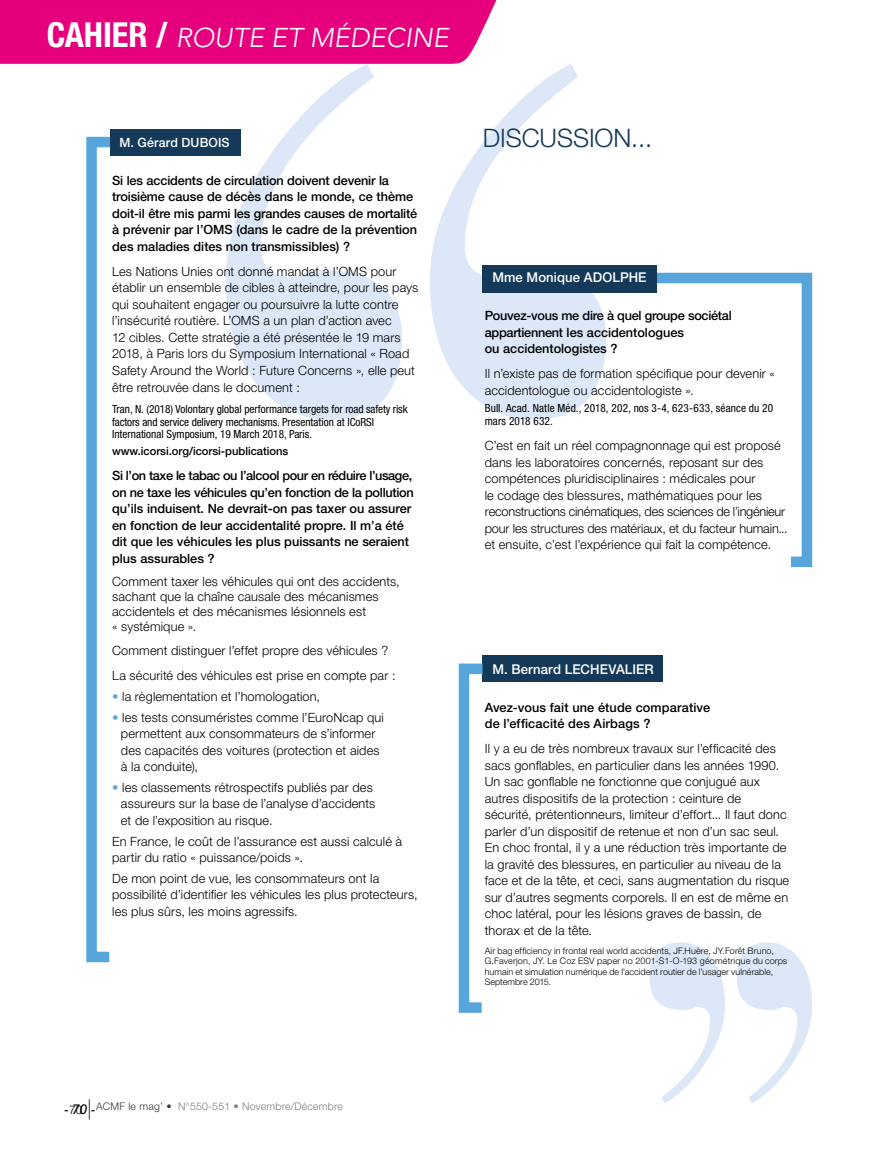
<style>
.page{position:relative;width:893px;height:1149px;background:#fff}
.page>*{position:absolute;margin:0;border:0;box-sizing:border-box;transform-origin:0 0}
.t1{font:italic 300 27px "Avenir LT Std";color:#fff}
.t2{font:300 25.5px "Helvetica Neue LT Std";letter-spacing:-.005em;color:#153959}
.t3{font:500 13.5px "Helvetica Neue LT Std";letter-spacing:.01em;color:#fff}
.t4{font:300 12.75px/16.5px "Helvetica Neue LT Std";letter-spacing:.01em;color:#000}
.t5{font:500 12.75px/16.5px "Helvetica Neue LT Std";letter-spacing:-.005em;color:#000}
.t6{font:500 12.75px/16.5px "Helvetica Neue LT Std";letter-spacing:-.025em;color:#000}
.t7{font:500 12.75px "Helvetica Neue LT Std";letter-spacing:.015em;color:#fff}
.t8{font:300 12px "Helvetica Neue LT Std";color:#000}
.t9{font:condensed 11.25px/12.8px "Helvetica Neue LT Std";color:#000}
.t10{font:500 11.25px "Helvetica Neue LT Std";letter-spacing:-.005em;color:#000}
.t11{font:300 10.5px "Helvetica Neue LT Std";letter-spacing:.02em;color:#7a7d80}
.t12{font:300 9px/10.5px "Helvetica Neue LT Std";letter-spacing:.005em;color:#000}
.s1{font-family:"Helvetica Neue LT Std";font-weight:700;font-style:normal;font-stretch:condensed;font-size:34.5px}
.s2{color:#57a5db}
.s3{font-family:"Avenir LT Std";font-weight:500;font-style:italic;font-size:13.5px;color:#000}
.s4{color:#373a3b}
</style>
<div class="page">
<svg style="left:89px;top:1099px;width:1px;height:20px"></svg>
<svg style="left:737px;top:942px;width:75px;height:160px"></svg>
<svg style="left:650px;top:942px;width:75px;height:160px"></svg>
<svg style="left:226px;top:64px;width:176px;height:355px"></svg>
<svg style="left:430px;top:64px;width:176px;height:355px"></svg>
<svg style="left:86px;top:136px;width:35px;height:827px"></svg>
<svg style="left:657px;top:272px;width:156px;height:295px"></svg>
<div style="left:110px;top:129px;width:130px;height:26px;background:#153959"></div>
<div style="left:483px;top:265px;width:174px;height:28px;background:#153959"></div>
<div style="left:483px;top:654px;width:180px;height:27px;background:#153959"></div>
<svg style="left:458px;top:658px;width:35px;height:355px"></svg>
<div style="left:0;top:0;width:497px;height:64px;background:#e6007d"></div>
<h1 class="t1" style="left:47px;top:21px;width:322px"><span class="s1">CAHIER /</span> ROUTE ET MÉDEC</h1>
<h1 class="t1" style="left:405px;top:21px;width:44px">INE</h1>
<p class="t7" style="left:119px;top:135px;width:112px">M. Gérard DUBOIS</p>
<p class="t5" style="left:112px;top:172px;width:307px">Si les accidents de circulation doivent devenir la troisième cause de décès dans le monde, ce thème doit-il être mis parmi les grandes causes de mortalité à prévenir par l’OMS (dans le cadre de la prévention des maladies dites non transmissibles) ?</p>
<p class="t4" style="left:112px;top:263px;width:308px">Les Nations Unies ont donné mandat à l’OMS pour établir un ensemble de cibles à atteindre, pour les pays qui souhaitent engager ou poursuivre la lutte contre l’insécurité routière. L’OMS a un plan d’action avec<br>12 cibles. Cette stratégie a été présentée le 19 mars 2018, à Paris lors du Symposium International « Road Safety Around the World : Future Concerns », elle peut être retrouvée dans le document :</p>
<p class="t9" style="left:112px;top:402px;width:297px">Tran, N. (2018) Volontary global performance targets for road safety risk factors and service delivery mechanisms. Presentation at ICoRSI<br>International Symposium, 19 March 2018, Paris.</p>
<p class="t10" style="left:112px;top:444px;width:178px">www.icorsi.org/icorsi-publications</p>
<p class="t5" style="left:112px;top:467px;width:303px">Si l’on taxe le tabac ou l’alcool pour en réduire l’usage, on ne taxe les véhicules qu’en fonction de la pollution qu’ils induisent. Ne devrait-on pas taxer ou assurer en fonction de leur accidentalité propre. Il m’a été dit que les véhicules les plus puissants ne seraient plus assurables ?</p>
<p class="t4" style="left:112px;top:574px;width:289px;line-height:15px">Comment taxer les véhicules qui ont des accidents, sachant que la chaîne causale des mécanismes accidentels et des mécanismes lésionnels est<br>« systémique ».</p>
<p class="t4" style="left:112px;top:637px;width:285px;line-height:25px">Comment distinguer l’effet propre des véhicules ?<br>La sécurité des véhicules est prise en compte par :</p>
<p class="t4" style="left:112px;top:687px;width:209px"><span class="s2">•</span> la règlementation et l’homologation,</p>
<p class="t4" style="left:121px;top:708px;width:264px;text-indent:-9px"><span class="s2">•</span> les tests consuméristes comme l’EuroNcap qui permettent aux consommateurs de s’informer des capacités des voitures (protection et aides à la conduite),</p>
<p class="t4" style="left:121px;top:778px;width:256px;text-indent:-9px"><span class="s2">•</span> les classements rétrospectifs publiés par des assureurs sur la base de l’analyse d’accidents et de l’exposition au risque.</p>
<p class="t4" style="left:112px;top:832px;width:292px">En France, le coût de l’assurance est aussi calculé à partir du ratio « puissance/poids ».</p>
<p class="t4" style="left:112px;top:869px;width:307px">De mon point de vue, les consommateurs ont la possibilité d’identifier les véhicules les plus protecteurs, les plus sûrs, les moins agressifs.</p>
<h2 class="t2" style="left:483px;top:122px;width:171px">DISCUSSION...</h2>
<p class="t3" style="left:492px;top:269px;width:156px">Mme Monique ADOLPHE</p>
<p class="t6" style="left:485px;top:307px;width:249px">Pouvez-vous me dire à quel groupe sociétal appartiennent les accidentologues<br>ou accidentologistes ?</p>
<p class="t4" style="left:485px;top:365px;width:292px">Il n’existe pas de formation spécifique pour devenir « accidentologue ou accidentologiste ».</p>
<p class="t9" style="left:485px;top:401px;width:290px;line-height:13.5px">Bull. Acad. Natle Méd., 2018, 202, nos 3-4, 623-633, séance du 20 mars 2018 632.</p>
<p class="t4" style="left:485px;top:437px;width:304px">C’est en fait un réel compagnonnage qui est proposé dans les laboratoires concernés, reposant sur des compétences pluridisciplinaires : médicales pour<br>le codage des blessures, mathématiques pour les reconstructions cinématiques, des sciences de l’ingénieur pour les structures des matériaux, et du facteur humain... et ensuite, c’est l’expérience qui fait la compétence.</p>
<p class="t3" style="left:492px;top:660px;width:163px">M. Bernard LECHEVALIER</p>
<p class="t5" style="left:485px;top:698px;width:227px">Avez-vous fait une étude comparative de l’efficacité des Airbags ?</p>
<p class="t4" style="left:485px;top:739px;width:306px">Il y a eu de très nombreux travaux sur l’efficacité des sacs gonflables, en particulier dans les années 1990.<br>Un sac gonflable ne fonctionne que conjugué aux autres dispositifs de la protection : ceinture de sécurité, prétentionneurs, limiteur d’effort... Il faut donc parler d’un dispositif de retenue et non d’un sac seul.<br>En choc frontal, il y a une réduction très importante de la gravité des blessures, en particulier au niveau de la face et de la tête, et ceci, sans augmentation du risque sur d’autres segments corporels. Il en est de même en choc latéral, pour les lésions graves de bassin, de thorax et de la tête.</p>
<p class="t12" style="left:485px;top:944px;width:304px">Air bag efficiency in frontal real world accidents, JF.Huère, JY.Forêt Bruno, G.Faverjon, JY. Le Coz ESV paper no 2001-S1-O-193 géométrique du corps humain et simulation numérique de l’accident routier de l’usager vulnérable, Septembre 2015.</p>
<p class="t11" style="left:64px;top:1099px;width:280px"><span class="s3">- 70 -</span><span class="s4">ACMF le mag’ •</span> N°550-551 • Novembre/Décembre</p>
<p class="t8" style="left:69px;top:1102px;width:15px">70</p>
</div>
